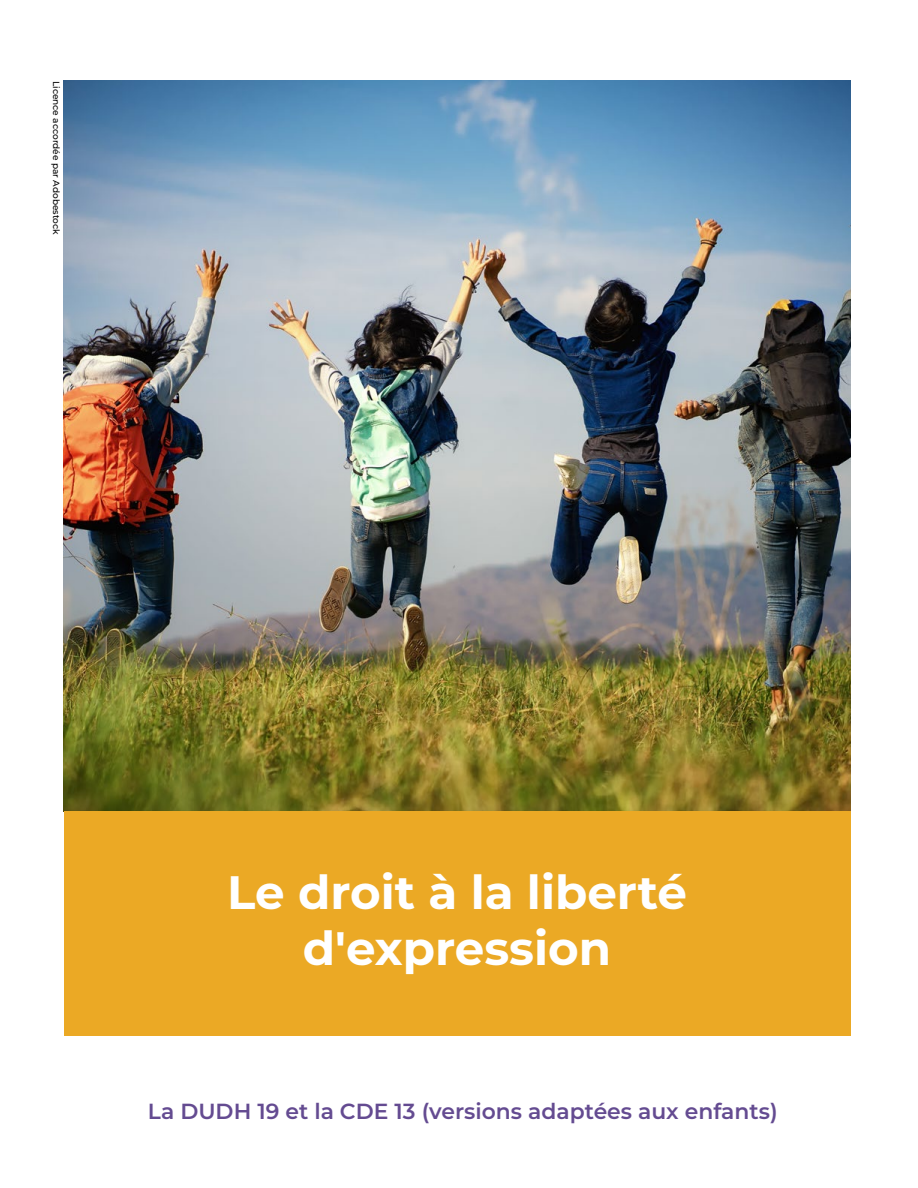
<style>
.page{position:relative;width:918px;height:1188px;background:#fff}
.page>*{position:absolute;margin:0;border:0;box-sizing:border-box;transform-origin:0 0}
.t1{font:700 46.8px/56.2px "Montserrat";color:#fff;text-align:center}
.t2{font:600 21.9px "Montserrat";color:#644b91}
.t3{font:500 9px "Montserrat";color:#000}
</style>
<div class="page">
<img style="left:64px;top:81px;width:786px;height:730px">
<div style="left:64px;top:811px;width:786px;height:225px;background:#eba925"></div>
<p class="t3" style="left:63px;top:81px;width:156px;rotate:90deg">Licence accordée par Adobestock</p>
<h1 class="t1" style="left:227px;top:862px;width:461px">Le droit à la liberté d'expression</h1>
<p class="t2" style="left:148px;top:1095px;width:631px">La DUDH 19 et la CDE 13 (versions adaptées aux enfants)</p>
</div>
